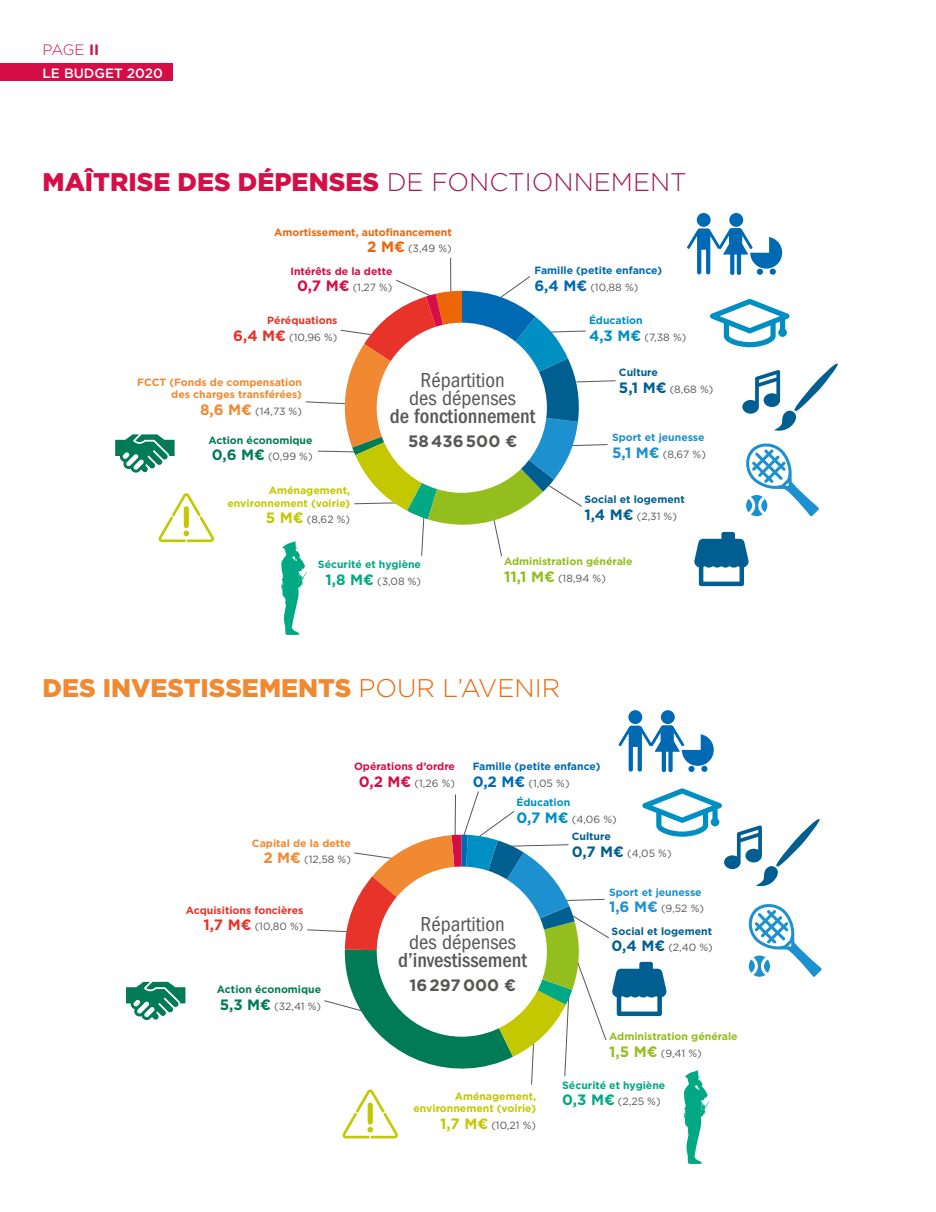
<style>
.page{position:relative;width:936px;height:1212px;background:#fff}
.page>*{position:absolute;margin:0;border:0;box-sizing:border-box;transform-origin:0 0}
.t1{font:900 25.5px "Gotham";color:#d60e47}
.t2{font:900 25.5px "Gotham";color:#f18932}
.t3{font:condensed 21px/18px "ITC Franklin Gothic Std";color:#575756;text-align:center}
.t4{font:500 condensed 21px "ITC Franklin Gothic Std";color:#575756}
.t5{font:700 16.5px "Gotham";color:#575756}
.t6{font:300 15px "Gotham";color:#d60e47}
.t7{font:500 13.5px "Gotham";color:#fff}
.t8{font:700 10.5px/16.5px "Gotham";color:#005f90}
.t9{font:700 10.5px/16.5px "Gotham";color:#f18932;text-align:right}
.t10{font:700 10.5px/16.5px "Gotham";color:#93be1e}
.t11{font:700 10.5px/16.5px "Gotham";color:#0069b4}
.t12{font:700 10.5px/12.6px "Gotham";color:#c4c800;text-align:right}
.t13{font:700 10.5px/16.5px "Gotham";color:#e7332a;text-align:right}
.t14{font:700 10.5px/16.5px "Gotham";color:#d60e47;text-align:right}
.t15{font:700 10.5px/16.5px "Gotham";color:#00a984;text-align:right}
.t16{font:700 10.5px/16.5px "Gotham";color:#007b55;text-align:center}
.t17{font:700 10.5px/16.5px "Gotham";color:#1d90cf}
.t18{font:700 10.5px/16.5px "Gotham";color:#008fc3}
.t19{font:700 10.5px/16.5px "Gotham";color:#ec6608;text-align:right}
.t20{font:10.5px "Gotham";color:#575756}
.s1{font-weight:700}
.s2{font-weight:300;color:#a21a5b}
.s3{font-size:15px}
.s4{font-weight:400;color:#575756}
.s5{font-weight:700;font-size:15px;color:#f18932}
.s6{font-weight:700;font-size:15px;color:#c4c800}
.s7{font-weight:300;color:#ec6608}
</style>
<div class="page">
<hr style="left:450px;top:258px;width:1px;height:36px;background:#575756">
<svg style="left:746px;top:443px;width:72px;height:73px"></svg>
<div style="left:696px;top:213px;width:14px;height:14px;background:#0069b4;border-radius:50%"></div>
<div style="left:729px;top:213px;width:14px;height:14px;background:#0069b4;border-radius:50%"></div>
<svg style="left:687px;top:228px;width:95px;height:47px"></svg>
<div style="left:628px;top:710px;width:14px;height:14px;background:#0069b4;border-radius:50%"></div>
<div style="left:661px;top:710px;width:13px;height:14px;background:#0069b4;border-radius:50%"></div>
<svg style="left:618px;top:725px;width:95px;height:47px"></svg>
<svg style="left:710px;top:299px;width:79px;height:48px"></svg>
<svg style="left:694px;top:532px;width:54px;height:54px"></svg>
<svg style="left:742px;top:363px;width:96px;height:68px"></svg>
<svg style="left:158px;top:493px;width:56px;height:49px"></svg>
<svg style="left:115px;top:434px;width:59px;height:39px"></svg>
<svg style="left:126px;top:982px;width:59px;height:38px"></svg>
<svg style="left:281px;top:276px;width:335px;height:359px"></svg>
<div style="left:377px;top:323px;width:170px;height:170px;background:#fff;border-radius:50%"></div>
<svg style="left:307px;top:788px;width:514px;height:376px"></svg>
<div style="left:377px;top:866px;width:170px;height:171px;background:#fff;border-radius:50%"></div>
<div style="left:0;top:64px;width:172px;height:17px;background:#d60e47"></div>
<h3 class="t6" style="left:43px;top:40px;width:58px">PAGE <span class="s1">II</span></h3>
<p class="t7" style="left:43px;top:64px;width:122px">LE BUDGET 2020</p>
<h1 class="t1" style="left:43px;top:164px;width:645px">MAÎTRISE DES DÉPENSES <span class="s2">DE FONCTIONNEMENT</span></h1>
<p class="t19" style="left:274px;top:224px;width:179px">Amortissement, autofinancement<br><span class="s3">2 M€</span> <span class="s4">(3,49 %)</span></p>
<p class="t14" style="left:290px;top:262px;width:103px">Intérêts de la dette<br><span class="s3">0,7 M€</span> <span class="s4">(1,27 %)</span></p>
<p class="t13" style="left:233px;top:312px;width:106px">Péréquations<br><span class="s3">6,4 M€</span> <span class="s4">(10,96 %)</span></p>
<p class="t11" style="left:534px;top:262px;width:129px">Famille (petite enfance)<br><span class="s3">6,4 M€</span> <span class="s4">(10,88 %)</span></p>
<p class="t18" style="left:589px;top:312px;width:99px">Éducation<br><span class="s3">4,3 M€</span> <span class="s4">(7,38 %)</span></p>
<p class="t9" style="left:137px;top:376px;width:166px;line-height:12.6px">FCCT (Fonds de compensation des charges transférées)</p>
<p class="t20" style="left:200px;top:404px;width:103px"><span class="s5">8,6 M€</span> (14,73 %)</p>
<p class="t16" style="left:208px;top:432px;width:106px">Action économique<br><span class="s3">0,6 M€</span> <span class="s4">(0,99 %)</span></p>
<p class="t12" style="left:227px;top:484px;width:124px">Aménagement, environnement (voirie)</p>
<p class="t20" style="left:266px;top:513px;width:86px"><span class="s6">5 M€</span> (8,62 %)</p>
<h2 class="t3" style="left:409px;top:371px;width:108px">Répartition des dépenses</h2>
<h2 class="t4" style="left:389px;top:404px;width:147px">de fonctionnement</h2>
<h3 class="t5" style="left:408px;top:430px;width:111px">58 436 500 €</h3>
<p class="t8" style="left:619px;top:364px;width:96px">Culture<br><span class="s3">5,1 M€</span> <span class="s4">(8,68 %)</span></p>
<p class="t17" style="left:612px;top:429px;width:95px">Sport et jeunesse<br><span class="s3">5,1 M€</span> <span class="s4">(8,67 %)</span></p>
<p class="t8" style="left:584px;top:491px;width:102px">Social et logement<br><span class="s3">1,4 M€</span> <span class="s4">(2,31 %)</span></p>
<p class="t15" style="left:318px;top:556px;width:105px">Sécurité et hygiène<br><span class="s3">1,8 M€</span> <span class="s4">(3,08 %)</span></p>
<p class="t10" style="left:504px;top:553px;width:130px">Administration générale<br><span class="s3">11,1 M€</span> <span class="s4">(18,94 %)</span></p>
<h1 class="t2" style="left:43px;top:670px;width:519px">DES INVESTISSEMENTS <span class="s7">POUR L’AVENIR</span></h1>
<p class="t14" style="left:354px;top:758px;width:102px;text-align:center">Opérations d’ordre<br><span class="s3">0,2 M€</span> <span class="s4">(1,26 %)</span></p>
<p class="t9" style="left:252px;top:835px;width:100px">Capital de la dette<br><span class="s3">2 M€</span> <span class="s4">(12,58 %)</span></p>
<p class="t11" style="left:472px;top:758px;width:129px">Famille (petite enfance)<br><span class="s3">0,2 M€</span> <span class="s4">(1,05 %)</span></p>
<p class="t18" style="left:516px;top:794px;width:102px">Éducation<br><span class="s3">0,7 M€</span> <span class="s4">(4,06 %)</span></p>
<p class="t8" style="left:571px;top:828px;width:101px">Culture<br><span class="s3">0,7 M€</span> <span class="s4">(4,05 %)</span></p>
<p class="t13" style="left:186px;top:902px;width:119px">Acquisitions foncières<br><span class="s3">1,7 M€</span> <span class="s4">(10,80 %)</span></p>
<p class="t16" style="left:217px;top:981px;width:106px;text-align:left">Action économique<br><span class="s3">5,3 M€</span> <span class="s4">(32,41 %)</span></p>
<h2 class="t3" style="left:409px;top:915px;width:108px">Répartition des dépenses</h2>
<h2 class="t4" style="left:398px;top:948px;width:131px">d’investissement</h2>
<h3 class="t5" style="left:409px;top:974px;width:108px">16 297 000 €</h3>
<p class="t12" style="left:413px;top:1089px;width:124px">Aménagement, environnement (voirie)</p>
<p class="t20" style="left:440px;top:1118px;width:97px"><span class="s6">1,7 M€</span> (10,21 %)</p>
<p class="t17" style="left:609px;top:884px;width:96px">Sport et jeunesse<br><span class="s3">1,6 M€</span> <span class="s4">(9,52 %)</span></p>
<p class="t8" style="left:611px;top:923px;width:103px">Social et logement<br><span class="s3">0,4 M€</span> <span class="s4">(2,40 %)</span></p>
<p class="t10" style="left:609px;top:1028px;width:130px">Administration générale<br><span class="s3">1,5 M€</span> <span class="s4">(9,41 %)</span></p>
<p class="t15" style="left:562px;top:1076px;width:105px;text-align:left">Sécurité et hygiène<br><span class="s3">0,3 M€</span> <span class="s4">(2,25 %)</span></p>
</div>
